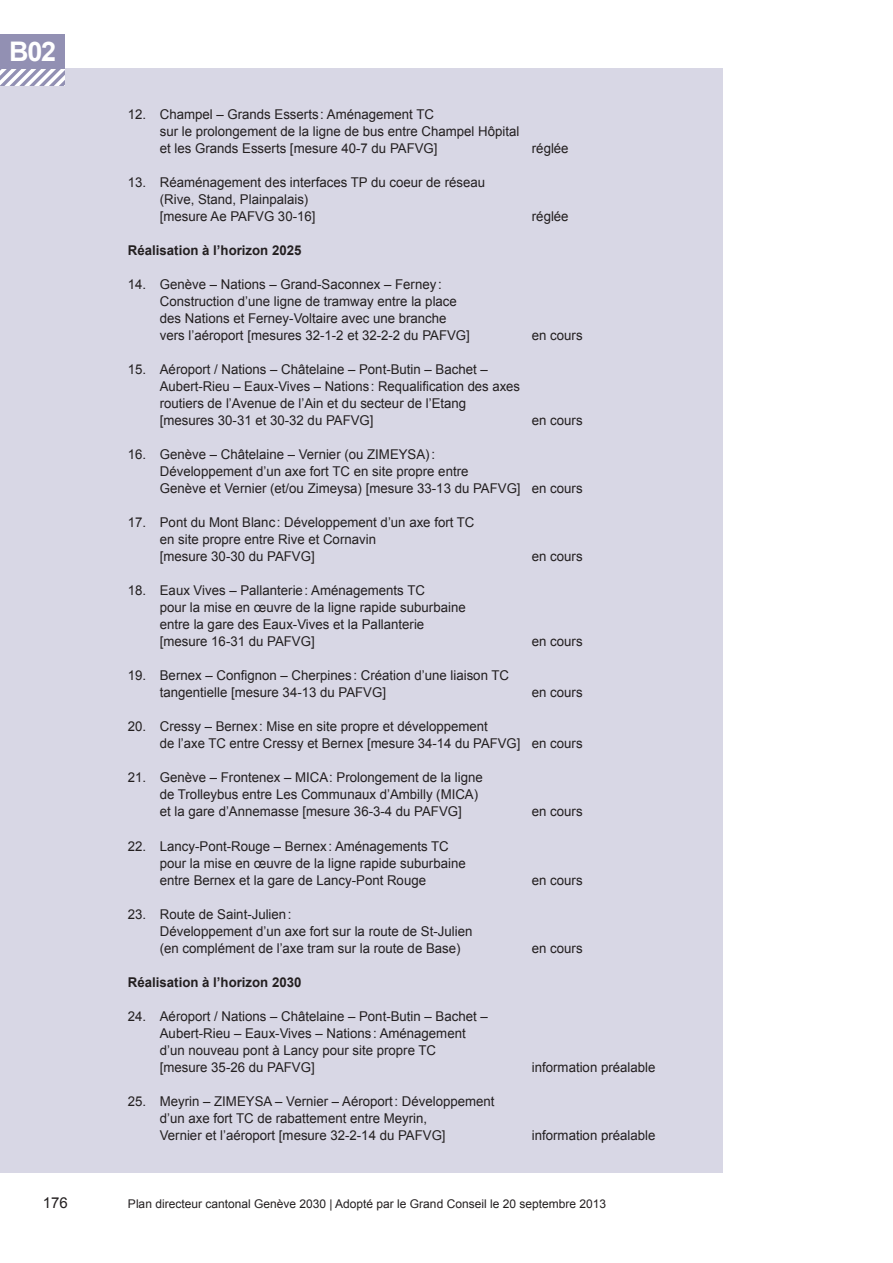
<style>
.page{position:relative;width:893px;height:1263px;background:#fff}
.page>*{position:absolute;margin:0;border:0;box-sizing:border-box;transform-origin:0 0}
.t1{font:700 27px "Arial";color:#fff}
.t2{font:15px "Arial";color:#231f20}
.t3{font:13.5px/17px "Arial";color:#231f20}
.t4{font:700 13.5px "Arial";color:#231f20}
.t5{font:12px "Arial";color:#231f20}
</style>
<div class="page">
<div style="left:0;top:68px;width:723px;height:1105px;background:#d8d7e5"></div>
<svg style="left:0;top:68px;width:65px;height:17px"></svg>
<div style="left:0;top:34px;width:65px;height:34px;background:#9290b3"></div>
<h1 class="t1" style="left:9px;top:33px;width:48px">B02</h1>
<p class="t3" style="left:160px;top:106px;width:361px;text-indent:-32px">12. Champel – Grands Esserts : Aménagement TC<br>sur le prolongement de la ligne de bus entre Champel Hôpital et les Grands Esserts [mesure 40-7 du PAFVG]</p>
<p class="t3" style="left:160px;top:174px;width:327px;text-indent:-32px">13. Réaménagement des interfaces TP du coeur de réseau (Rive, Stand, Plainpalais)<br>[mesure Ae PAFVG 30-16]</p>
<p class="t4" style="left:128px;top:241px;width:175px">Réalisation à l’horizon 2025</p>
<p class="t3" style="left:160px;top:276px;width:312px;text-indent:-32px">14. Genève – Nations – Grand-Saconnex – Ferney :<br>Construction d’une ligne de tramway entre la place des Nations et Ferney-Voltaire avec une branche vers l’aéroport [mesures 32-1-2 et 32-2-2 du PAFVG]</p>
<p class="t3" style="left:532px;top:140px;width:38px">réglée</p>
<p class="t3" style="left:532px;top:208px;width:38px">réglée</p>
<p class="t3" style="left:532px;top:327px;width:52px">en cours</p>
<p class="t3" style="left:160px;top:361px;width:362px;text-indent:-32px">15. Aéroport / Nations – Châtelaine – Pont-Butin – Bachet – Aubert-Rieu – Eaux-Vives – Nations : Requalification des axes routiers de l’Avenue de l’Ain et du secteur de l’Etang [mesures 30-31 et 30-32 du PAFVG]</p>
<p class="t3" style="left:532px;top:412px;width:52px">en cours</p>
<p class="t3" style="left:160px;top:446px;width:424px;text-indent:-32px">16. Genève – Châtelaine – Vernier (ou ZIMEYSA):<br>Développement d’un axe fort TC en site propre entre<br>Genève et Vernier (et/ou Zimeysa) [mesure 33-13 du PAFVG] en cours</p>
<p class="t3" style="left:160px;top:514px;width:316px;text-indent:-32px">17. Pont du Mont Blanc : Développement d’un axe fort TC en site propre entre Rive et Cornavin<br>[mesure 30-30 du PAFVG]</p>
<p class="t3" style="left:532px;top:548px;width:52px">en cours</p>
<p class="t3" style="left:160px;top:582px;width:307px;text-indent:-32px">18. Eaux Vives – Pallanterie: Aménagements TC<br>pour la mise en œuvre de la ligne rapide suburbaine entre la gare des Eaux-Vives et la Pallanterie [mesure 16-31 du PAFVG]</p>
<p class="t3" style="left:532px;top:633px;width:52px">en cours</p>
<p class="t3" style="left:160px;top:667px;width:351px;text-indent:-32px">19. Bernex – Confignon – Cherpines : Création d’une liaison TC tangentielle [mesure 34-13 du PAFVG]</p>
<p class="t3" style="left:532px;top:684px;width:52px">en cours</p>
<p class="t3" style="left:160px;top:718px;width:424px;text-indent:-32px">20. Cressy – Bernex : Mise en site propre et développement<br>de l’axe TC entre Cressy et Bernex [mesure 34-14 du PAFVG] en cours</p>
<p class="t3" style="left:160px;top:769px;width:325px;text-indent:-32px">21. Genève – Frontenex – MICA: Prolongement de la ligne de Trolleybus entre Les Communaux d’Ambilly (MICA) et la gare d’Annemasse [mesure 36-3-4 du PAFVG]</p>
<p class="t3" style="left:532px;top:803px;width:52px">en cours</p>
<p class="t3" style="left:160px;top:837px;width:307px;text-indent:-32px">22. Lancy-Pont-Rouge – Bernex : Aménagements TC pour la mise en œuvre de la ligne rapide suburbaine entre Bernex et la gare de Lancy-Pont Rouge</p>
<p class="t3" style="left:160px;top:905px;width:314px;text-indent:-32px">23. Route de Saint-Julien:<br>Développement d’un axe fort sur la route de St-Julien (en complément de l’axe tram sur la route de Base)</p>
<p class="t4" style="left:128px;top:973px;width:175px">Réalisation à l’horizon 2030</p>
<p class="t3" style="left:160px;top:1007px;width:329px;text-indent:-32px">24. Aéroport / Nations – Châtelaine – Pont-Butin – Bachet – Aubert-Rieu – Eaux-Vives – Nations : Aménagement d’un nouveau pont à Lancy pour site propre TC<br>[mesure 35-26 du PAFVG]</p>
<p class="t3" style="left:160px;top:1092px;width:336px;text-indent:-32px">25. Meyrin – ZIMEYSA – Vernier – Aéroport: Développement d’un axe fort TC de rabattement entre Meyrin,<br>Vernier et l’aéroport [mesure 32-2-14 du PAFVG]</p>
<p class="t3" style="left:532px;top:871px;width:52px">en cours</p>
<p class="t3" style="left:532px;top:939px;width:52px">en cours</p>
<p class="t3" style="left:532px;top:1058px;width:125px">information préalable</p>
<p class="t3" style="left:532px;top:1126px;width:125px">information préalable</p>
<p class="t2" style="left:43px;top:1192px;width:27px">176</p>
<p class="t5" style="left:128px;top:1195px;width:480px">Plan directeur cantonal Genève 2030 | Adopté par le Grand Conseil le 20 septembre 2013</p>
</div>
